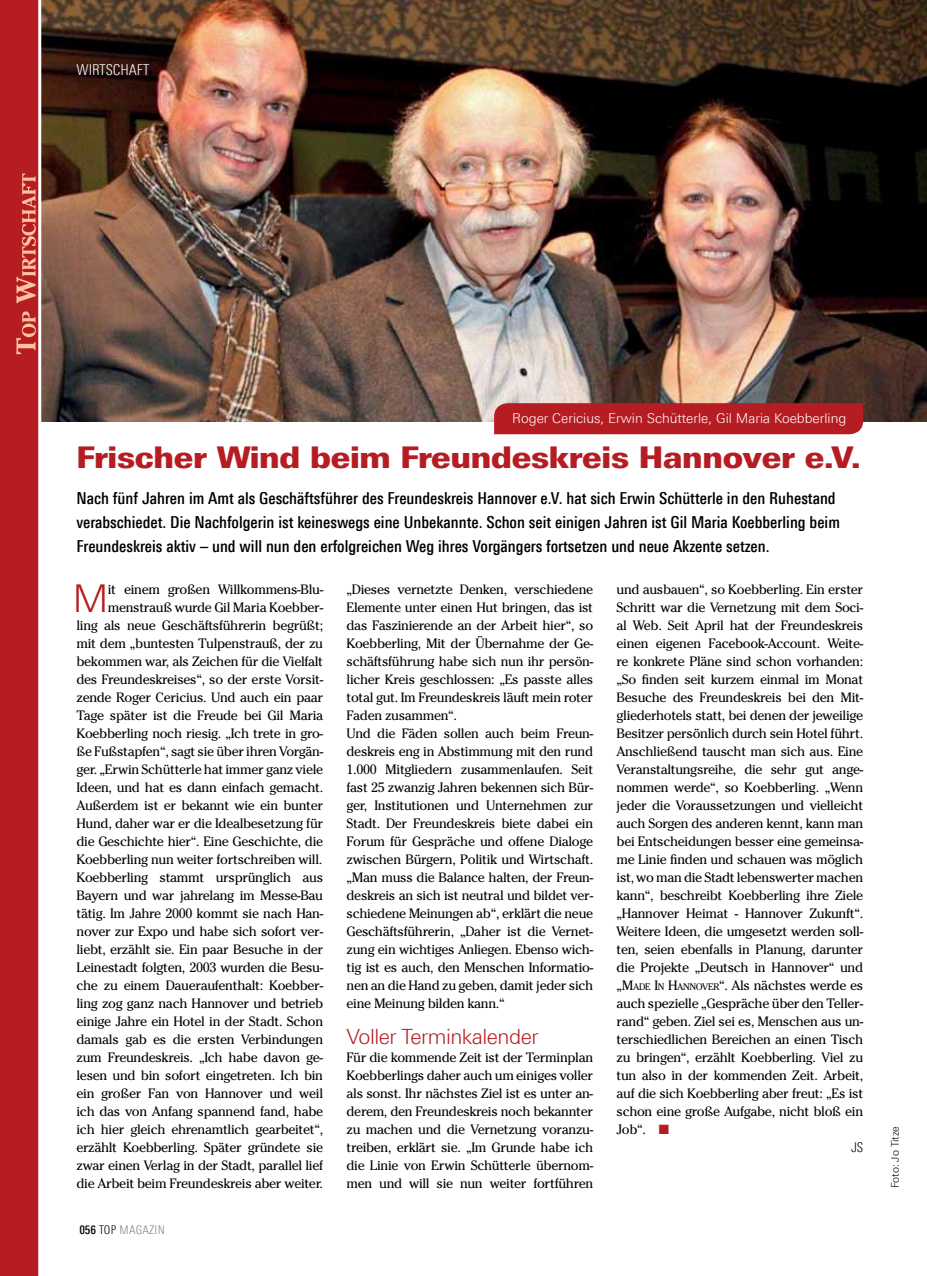
<style>
.page{position:relative;width:927px;height:1276px;background:#fff}
.page>*{position:absolute;margin:0;border:0;box-sizing:border-box;transform-origin:0 0}
.t1{font:300 38.4px "Linotype Univers 330";color:#b61d22}
.t2{font:900 30px "Linotype Univers 830";letter-spacing:-.01em;color:#b61d22}
.t3{font:300 21px "Linotype Univers 330";letter-spacing:-.025em;color:#b61d22}
.t4{font:500 16.5px/24px "Linotype Univers 520 Cn";color:#000}
.t5{font:300 15px "Linotype Univers 320 Cn";color:#fff}
.t6{font:13.5px/18px "Cheltenham Std";letter-spacing:-.025em;color:#000;text-align:justify}
.t7{font:300 13.5px "Linotype Univers 330";color:#fff}
.t8{font:300 13.5px "Linotype Univers 320 Cn";color:#000}
.t9{font:300 12px "Linotype Univers 320 Cn";letter-spacing:.025em;color:#808285}
.t10{font:300 10.5px "Linotype Univers 330";color:#000}
.s1{font-family:"Linotype Univers 520 Cn";font-weight:500;color:#000}
.s2{color:#000}
.s3{font-style:inherit}
.s4{font-size:9.45px}
.s5{color:#b61d22}
</style>
<div class="page">
<img style="left:41px;top:0;width:886px;height:421px">
<div style="left:494px;top:403px;width:369px;height:31px;background:#b61d22"></div>
<div style="left:0;top:0;width:39px;height:1276px;background:#b61d22"></div>
<svg style="left:16px;top:173px;width:20px;height:181px;background:#cb4f47"></svg>
<p class="t5" style="left:77px;top:61px;width:74px">WIRTSCHAFT</p>
<p class="t7" style="left:512px;top:411px;width:336px">Roger Cericius, Erwin Schütterle, Gil Maria Koebberling</p>
<h2 class="t2" style="left:77px;top:439px;width:786px">Frischer Wind beim Freundeskreis Hannover e.V.</h2>
<p class="t4" style="left:77px;top:486px;width:765px">Nach fünf Jahren im Amt als Geschäftsführer des Freundeskreis Hannover e.V. hat sich Erwin Schütterle in den Ruhestand verabschiedet. Die Nachfolgerin ist keineswegs eine Unbekannte. Schon seit einigen Jahren ist Gil Maria Koebberling beim<br>Freundeskreis aktiv – und will nun den erfolgreichen Weg ihres Vorgängers fortsetzen und neue Akzente setzen.</p>
<h1 class="t1" style="left:73px;top:576px;width:38px">M</h1>
<p class="t6" style="left:77px;top:580px;width:248px;text-align:right">it einem großen Willkommens-Blu&shy;menstrauß wurde Gil Maria Koebber-<br>ling als neue Geschäftsführerin begrüßt; mit dem „buntesten Tulpenstrauß, der zu bekommen war, als Zeichen für die Vielfalt des Freundeskreises“, so der erste Vorsit&shy;zende Roger Cericius. Und auch ein paar Tage später ist die Freude bei Gil Maria Koebberling noch riesig. „Ich trete in gro&shy;ße Fußstapfen“, sagt sie über ihren Vorgän&shy;ger. „Erwin Schütterle hat immer ganz viele Ideen, und hat es dann einfach gemacht.<br>Außerdem ist er bekannt wie ein bunter Hund, daher war er die Idealbesetzung für die Geschichte hier“. Eine Geschichte, die Koebberling nun weiter fortschreiben will.<br>Koebberling stammt ursprünglich aus Bayern und war jahrelang im Messe-Bau tätig. Im Jahre 2000 kommt sie nach Han&shy;nover zur Expo und habe sich sofort ver&shy;liebt, erzählt sie. Ein paar Besuche in der Leinestadt folgten, 2003 wurden die Besu&shy;che zu einem Daueraufenthalt: Koebber&shy;ling zog ganz nach Hannover und betrieb einige Jahre ein Hotel in der Stadt. Schon damals gab es die ersten Verbindungen zum Freundeskreis. „Ich habe davon ge&shy;lesen und bin sofort eingetreten. Ich bin ein großer Fan von Hannover und weil ich das von Anfang spannend fand, habe ich hier gleich ehrenamtlich gearbeitet“, erzählt Koebberling. Später gründete sie zwar einen Verlag in der Stadt, parallel lief die Arbeit beim Freundeskreis aber weiter.</p>
<p class="t6" style="left:347px;top:580px;width:248px;text-align:left">„Dieses vernetzte Denken, verschiedene Elemente unter einen Hut bringen, das ist das Faszinierende an der Arbeit hier“, so Koebberling, Mit der Übernahme der Ge&shy;schäftsführung habe sich nun ihr persön&shy;licher Kreis geschlossen: „Es passte alles total gut. Im Freundeskreis läuft mein roter Faden zusammen“.<br>Und die Fäden sollen auch beim Freun&shy;deskreis eng in Abstimmung mit den rund 1.000 Mitgliedern zusammenlaufen. Seit fast 25 zwanzig Jahren bekennen sich Bür&shy;ger, Institutionen und Unternehmen zur Stadt. Der Freundeskreis biete dabei ein Forum für Gespräche und offene Dialoge zwischen Bürgern, Politik und Wirtschaft. „Man muss die Balance halten, der Freun&shy;deskreis an sich ist neutral und bildet ver&shy;schiedene Meinungen ab“, erklärt die neue Geschäftsführerin, „Daher ist die Vernet&shy;zung ein wichtiges Anliegen. Ebenso wich&shy;tig ist es auch, den Menschen Informatio&shy;nen an die Hand zu geben, damit jeder sich eine Meinung bilden kann.“</p>
<h3 class="t3" style="left:347px;top:1024px;width:193px">Voller Terminkalender</h3>
<p class="t6" style="left:347px;top:1048px;width:248px">Für die kommende Zeit ist der Terminplan Koebberlings daher auch um einiges voller als sonst. Ihr nächstes Ziel ist es unter an&shy;derem, den Freundeskreis noch bekannter zu machen und die Vernetzung voranzu&shy;treiben, erklärt sie. „Im Grunde habe ich die Linie von Erwin Schütterle übernom&shy;men und will sie nun weiter fortführen</p>
<p class="t9" style="left:79px;top:1222px;width:87px"><span class="s1">056</span> <span class="s2">TOP</span> MAGAZIN</p>
<p class="t6" style="left:617px;top:580px;width:248px">und ausbauen“, so Koebberling. Ein erster Schritt war die Vernetzung mit dem Soci&shy;al Web. Seit April hat der Freundeskreis einen eigenen Facebook-Account. Weite&shy;re konkrete Pläne sind schon vorhanden: „So finden seit kurzem einmal im Monat Besuche des Freundeskreis bei den Mit&shy;gliederhotels statt, bei denen der jeweilige Besitzer persönlich durch sein Hotel führt.<br>Anschließend tauscht man sich aus. Eine Veranstaltungsreihe, die sehr gut ange&shy;nommen werde“, so Koebberling. „Wenn jeder die Voraussetzungen und vielleicht auch Sorgen des anderen kennt, kann man bei Entscheidungen besser eine gemeinsa&shy;me Linie finden und schauen was möglich ist, wo man die Stadt lebenswerter machen kann“, beschreibt Koebberling ihre Ziele „Hannover Heimat - Hannover Zukunft“.<br>Weitere Ideen, die umgesetzt werden soll&shy;ten, seien ebenfalls in Planung, darunter die Projekte „Deutsch in Hannover“ und „<span class="s3">M</span><span class="s4">ADE</span> <span class="s3">I</span><span class="s4">N</span> <span class="s3">H</span><span class="s4">ANNOVER</span>“. Als nächstes werde es auch spezielle „Gespräche über den Teller&shy;rand“ geben. Ziel sei es, Menschen aus un&shy;terschiedlichen Bereichen an einen Tisch zu bringen“, erzählt Koebberling. Viel zu tun also in der kommenden Zeit. Arbeit, auf die sich Koebberling aber freut: „Es ist schon eine große Aufgabe, nicht bloß ein Job“. <span class="s5">■</span></p>
<p class="t8" style="left:851px;top:1139px;width:12px">JS</p>
<p class="t10" style="left:889px;top:1188px;width:64px;rotate:-90deg">Foto: Jo Titze</p>
</div>
